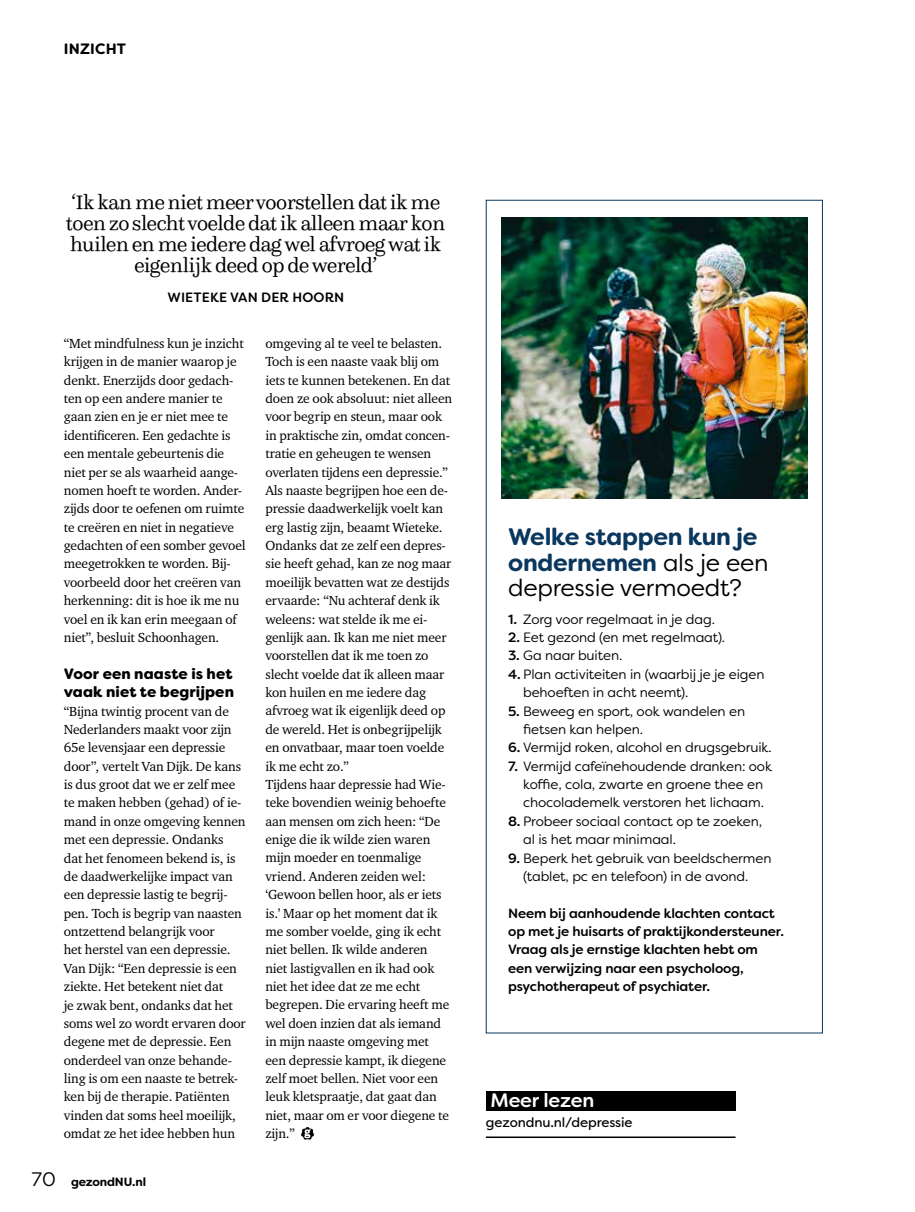
<style>
.page{position:relative;width:915px;height:1212px;background:#fff}
.page>*{position:absolute;margin:0;border:0;box-sizing:border-box;transform-origin:0 0}
.t1{font:700 24px/25.5px "Filson Soft";letter-spacing:-.01em;color:#0a375d}
.t2{font:300 21px/21px "Quixo OT";letter-spacing:-.015em;color:#000;text-align:center}
.t3{font:500 19.5px "Filson Soft";letter-spacing:-.01em;color:#fff}
.t4{font:900 15px/18.3px "Filson Soft";letter-spacing:.01em;color:#000}
.t5{font:700 15px "Filson Soft";letter-spacing:.01em;color:#000}
.t6{font:13.5px/18.3px "Charter ITC Std";letter-spacing:-.01em;color:#000}
.t7{font:13.5px/18.3px "Filson Soft";letter-spacing:-.01em;color:#000}
.t8{font:500 13.5px/18.3px "Filson Soft";letter-spacing:-.01em;color:#000}
.t9{font:13.5px "Filson Soft";letter-spacing:-.01em;color:#000}
.t10{font:500 13.5px "Filson Soft";letter-spacing:.01em;color:#000}
.t11{font:700 12px "Filson Soft";letter-spacing:-.015em;color:#000}
.s1{font-weight:400;font-size:19.5px}
.s2{font-weight:400;color:#000}
.s3{font-weight:500}
</style>
<div class="page">
<svg style="left:301px;top:1127px;width:13px;height:13px"></svg>
<img style="left:501px;top:218px;width:306px;height:280px">
<div style="left:485px;top:1091px;width:250px;height:20px;background:#000"></div>
<hr style="left:485px;top:1136px;width:250px;height:2px;background:#000">
<p class="t5" style="left:64px;top:39px;width:64px">INZICHT</p>
<h2 class="t2" style="left:66px;top:191px;width:380px">‘Ik kan me niet meer voorstellen dat ik me toen zo slecht voelde dat ik alleen maar kon huilen en me iedere dag wel afvroeg wat ik eigenlijk deed op de wereld’</h2>
<p class="t10" style="left:167px;top:288px;width:178px">WIETEKE VAN DER HOORN</p>
<p class="t6" style="left:64px;top:334px;width:183px">“Met mindfulness kun je inzicht krijgen in de manier waarop je denkt. Enerzijds door gedach&shy;ten op een andere manier te gaan zien en je er niet mee te identificeren. Een gedachte is een mentale gebeurtenis die niet per se als waarheid aange&shy;nomen hoeft te worden. Ander&shy;zijds door te oefenen om ruimte te creëren en niet in negatieve gedachten of een somber gevoel meegetrokken te worden. Bij&shy;voorbeeld door het creëren van herkenning: dit is hoe ik me nu voel en ik kan erin meegaan of niet”, besluit Schoonhagen.</p>
<p class="t4" style="left:64px;top:664px;width:172px">Voor een naaste is het vaak niet te begrijpen</p>
<p class="t6" style="left:64px;top:701px;width:183px">“Bijna twintig procent van de<br>Nederlanders maakt voor zijn<br>65e levensjaar een depressie door”, vertelt Van Dijk. De kans is dus groot dat we er zelf mee te maken hebben (gehad) of ie&shy;mand in onze omgeving kennen met een depressie. Ondanks<br>dat het fenomeen bekend is, is de daadwerkelijke impact van een depressie lastig te begrij&shy;pen. Toch is begrip van naasten ontzettend belangrijk voor<br>het herstel van een depressie.<br>Van Dijk: “Een depressie is een ziekte. Het betekent niet dat<br>je zwak bent, ondanks dat het soms wel zo wordt ervaren door degene met de depressie. Een onderdeel van onze behande&shy;ling is om een naaste te betrek&shy;ken bij de therapie. Patiënten vinden dat soms heel moeilijk, omdat ze het idee hebben hun</p>
<p class="t11" style="left:32px;top:1174px;width:116px"><span class="s1">70</span> gezondNU.nl</p>
<p class="t6" style="left:265px;top:334px;width:188px">omgeving al te veel te belasten.<br>Toch is een naaste vaak blij om iets te kunnen betekenen. En dat doen ze ook absoluut: niet alleen voor begrip en steun, maar ook in praktische zin, omdat concen&shy;tratie en geheugen te wensen overlaten tijdens een depressie.”<br>Als naaste begrijpen hoe een de&shy;pressie daadwerkelijk voelt kan erg lastig zijn, beaamt Wieteke.<br>Ondanks dat ze zelf een depres&shy;sie heeft gehad, kan ze nog maar moeilijk bevatten wat ze destijds ervaarde: “Nu achteraf denk ik weleens: wat stelde ik me ei&shy;genlijk aan. Ik kan me niet meer voorstellen dat ik me toen zo slecht voelde dat ik alleen maar kon huilen en me iedere dag afvroeg wat ik eigenlijk deed op de wereld. Het is onbegrijpelijk en onvatbaar, maar toen voelde ik me echt zo.”<br>Tijdens haar depressie had Wie&shy;teke bovendien weinig behoefte aan mensen om zich heen: “De enige die ik wilde zien waren mijn moeder en toenmalige vriend. Anderen zeiden wel: ‘Gewoon bellen hoor, als er iets is.’ Maar op het moment dat ik me somber voelde, ging ik echt niet bellen. Ik wilde anderen niet lastigvallen en ik had ook niet het idee dat ze me echt begrepen. Die ervaring heeft me wel doen inzien dat als iemand in mijn naaste omgeving met een depressie kampt, ik diegene zelf moet bellen. Niet voor een leuk kletspraatje, dat gaat dan niet, maar om er voor diegene te zijn.”</p>
<h1 class="t1" style="left:508px;top:524px;width:262px">Welke stappen kun je ondernemen <span class="s2">als je een depressie vermoedt?</span></h1>
<p class="t7" style="left:508px;top:610px;width:208px"><span class="s3">1.</span> Zorg voor regelmaat in je dag.</p>
<p class="t7" style="left:508px;top:628px;width:218px"><span class="s3">2.</span> Eet gezond (en met regelmaat).</p>
<p class="t7" style="left:508px;top:646px;width:116px"><span class="s3">3.</span> Ga naar buiten.</p>
<p class="t7" style="left:523px;top:665px;width:243px;text-indent:-15px"><span class="s3">4.</span> Plan activiteiten in (waarbij je je eigen behoeften in acht neemt).</p>
<p class="t7" style="left:523px;top:701px;width:223px;text-indent:-15px"><span class="s3">5.</span> Beweeg en sport, ook wandelen en fietsen kan helpen.</p>
<p class="t7" style="left:508px;top:738px;width:265px"><span class="s3">6.</span> Vermijd roken, alcohol en drugsgebruik.</p>
<p class="t7" style="left:508px;top:757px;width:265px;text-align:center"><span class="s3">7.</span> Vermijd cafeïnehoudende dranken: ook koffie, cola, zwarte en groene thee en chocolademelk verstoren het lichaam.</p>
<p class="t7" style="left:523px;top:812px;width:240px;text-indent:-15px"><span class="s3">8.</span> Probeer sociaal contact op te zoeken, al is het maar minimaal.</p>
<p class="t7" style="left:508px;top:848px;width:265px;text-align:center"><span class="s3">9.</span> Beperk het gebruik van beeldschermen (tablet, pc en telefoon) in de avond.</p>
<p class="t8" style="left:508px;top:904px;width:277px">Neem bij aanhoudende klachten contact op met je huisarts of praktijkondersteuner.<br>Vraag als je ernstige klachten hebt om een verwijzing naar een psycholoog, psychotherapeut of psychiater.</p>
<h3 class="t3" style="left:490px;top:1088px;width:105px">Meer lezen</h3>
<p class="t9" style="left:485px;top:1114px;width:148px">gezondnu.nl/depressie</p>
</div>
